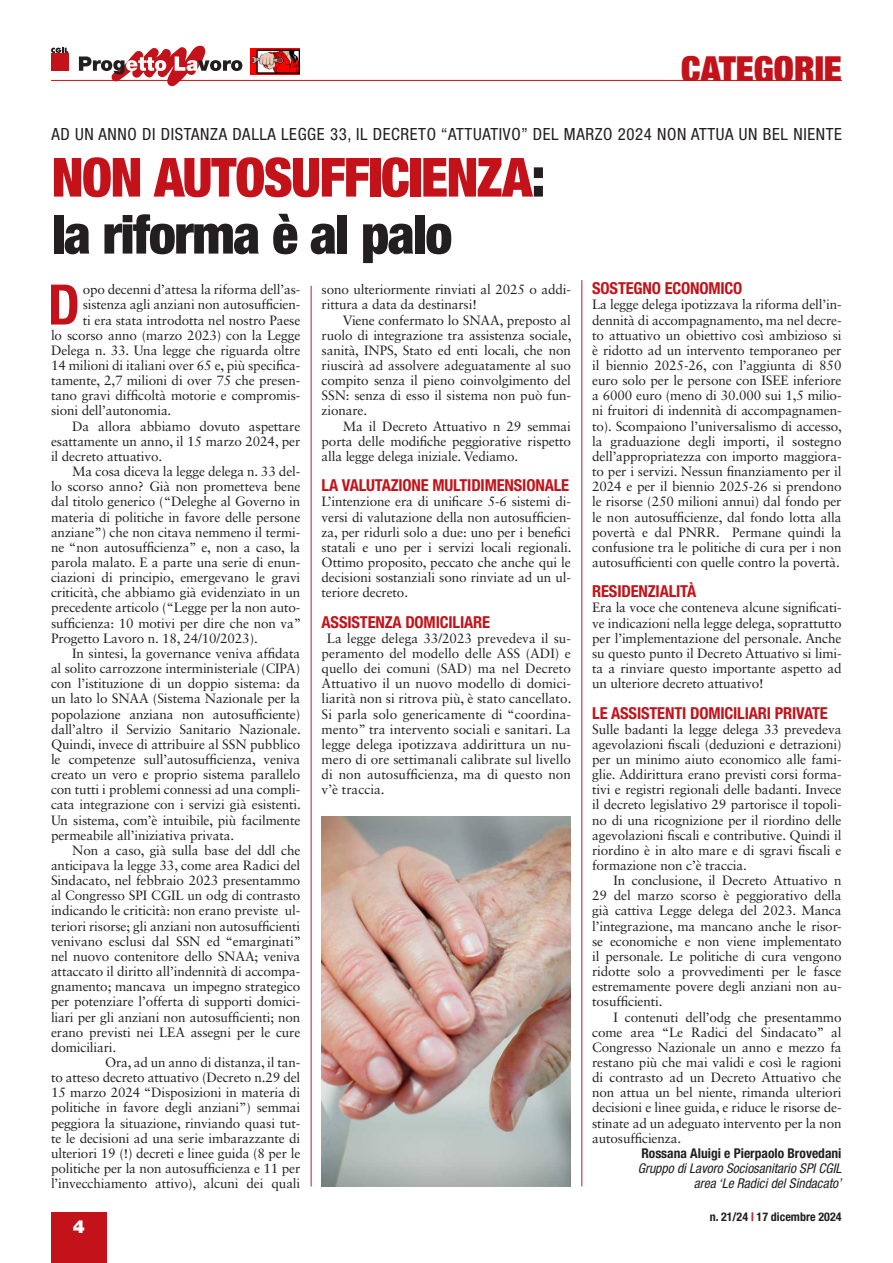
<style>
.page{position:relative;width:893px;height:1263px;background:#fff}
.page>*{position:absolute;margin:0;border:0;box-sizing:border-box;transform-origin:0 0}
.t1{font:700 condensed 55.95px "Helvetica Neue LT Std";color:#c4121a}
.Titolo_ok{font:900 condensed 54px "Helvetica Neue LT Std";letter-spacing:-.03em;color:#c4121a}
.Titolo_ok-2{font:900 condensed 54px "Helvetica Neue LT Std";letter-spacing:-.025em;color:#231f20}
.t2{font:900 condensed 36px "Helvetica Neue LT Std";color:#c4121a}
.t3{font:900 18px "Helvetica Neue LT Std";color:#fff}
.Sommario{font:condensed 16.8px "Helvetica Neue LT Std";letter-spacing:.035em;color:#231f20}
.tITOLETTO{font:700 condensed 16.5px "Helvetica Neue LT Std";letter-spacing:-.01em;color:#c4121a}
.t4{font:13.5px/15.1px "Sabon LT Std";letter-spacing:-.01em;color:#231f20;text-align:justify}
.Firma{font:italic condensed 13.5px "Helvetica Neue LT Std";color:#231f20}
.Firma-2{font:700 condensed 13.5px "Helvetica Neue LT Std";color:#231f20}
.t5{font:700 condensed 12px "Helvetica Neue LT Std";color:#231f20}
.s1{color:#231f20}
.s2{color:#c4121a}
</style>
<div class="page">
<svg style="left:79px;top:46px;width:163px;height:40px"></svg>
<svg style="left:51px;top:48px;width:17px;height:5px"></svg>
<div style="left:51px;top:54px;width:17px;height:17px;background:#c4121a"></div>
<div style="left:51px;top:1212px;width:55px;height:51px;background:#c4121a"></div>
<img style="left:250px;top:49px;width:49px;height:25px">
<hr style="left:311px;top:286px;width:1px;height:900px;background:#b32024">
<hr style="left:581px;top:280px;width:1px;height:906px;background:#b32024">
<hr style="left:51px;top:80px;width:791px;height:1px;background:#c4121a">
<img style="left:322px;top:816px;width:249px;height:370px">
<p class="t2" style="left:681px;top:46px;width:162px">CATEGORIE</p>
<p class="Sommario" style="left:52px;top:124px;width:792px">AD UN ANNO DI DISTANZA DALLA LEGGE 33, IL DECRETO “ATTUATIVO” DEL MARZO 2024 NON ATTUA UN BEL NIENTE</p>
<p class="Titolo_ok" style="left:52px;top:144px;width:495px">NON AUTOSUFFICIENZA<span class="s1">:</span></p>
<p class="Titolo_ok-2" style="left:52px;top:201px;width:402px">la riforma è al palo</p>
<p class="t1" style="left:48px;top:271px;width:34px">D</p>
<p class="t4" style="left:83px;top:282px;width:219px">opo decenni d’attesa la riforma dell’as-</p>
<p class="t4" style="left:83px;top:297px;width:219px">sistenza agli anziani non autosufficien-</p>
<p class="t4" style="left:83px;top:312px;width:219px">ti era stata introdotta nel nostro Paese</p>
<p class="t4" style="left:51px;top:327px;width:251px">lo scorso anno (marzo 2023) con la Legge</p>
<p class="t4" style="left:51px;top:342px;width:251px">Delega n. 33. Una legge che riguarda oltre</p>
<p class="t4" style="left:51px;top:358px;width:251px">14 milioni di italiani over 65 e, più specifica-</p>
<p class="t4" style="left:51px;top:373px;width:251px">tamente, 2,7 milioni di over 75 che presen-</p>
<p class="t4" style="left:51px;top:388px;width:251px">tano gravi difficoltà motorie e compromis-</p>
<p class="t4" style="left:51px;top:403px;width:122px">sioni dell’autonomia.</p>
<p class="t4" style="left:51px;top:418px;width:251px;text-indent:21px">Da allora abbiamo dovuto aspettare esattamente un anno, il 15 marzo 2024, per il decreto attuativo.</p>
<p class="t4" style="left:51px;top:464px;width:252px;text-indent:21px">Ma cosa diceva la legge delega n. 33 del&shy;lo scorso anno? Già non prometteva bene dal titolo generico (“Deleghe al Governo in materia di politiche in favore delle persone anziane”) che non citava nemmeno il termi&shy;ne “non autosufficienza” e, non a caso, la parola malato. E a parte una serie di enun&shy;ciazioni di principio, emergevano le gravi criticità, che abbiamo già evidenziato in un precedente articolo (“Legge per la non auto&shy;sufficienza: 10 motivi per dire che non va” Progetto Lavoro n. 18, 24/10/2023).</p>
<p class="t4" style="left:51px;top:645px;width:251px;text-indent:21px">In sintesi, la governance veniva affidata al solito carrozzone interministeriale (CIPA) con l’istituzione di un doppio sistema: da un lato lo SNAA (Sistema Nazionale per la popolazione anziana non autosufficiente) dall’altro il Servizio Sanitario Nazionale.<br>Quindi, invece di attribuire al SSN pubblico le competenze sull’autosufficienza, veniva creato un vero e proprio sistema parallelo con tutti i problemi connessi ad una compli&shy;cata integrazione con i servizi già esistenti.<br>Un sistema, com’è intuibile, più facilmente permeabile all’iniziativa privata.</p>
<p class="t4" style="left:51px;top:842px;width:252px;text-indent:21px">Non a caso, già sulla base del ddl che anticipava la legge 33, come area Radici del Sindacato, nel febbraio 2023 presentammo al Congresso SPI CGIL un odg di contrasto indicando le criticità: non erano previste ul&shy;teriori risorse; gli anziani non autosufficienti venivano esclusi dal SSN ed “emarginati” nel nuovo contenitore dello SNAA; veniva attaccato il diritto all’indennità di accompa&shy;gnamento; mancava un impegno strategico per potenziare l’offerta di supporti domici&shy;liari per gli anziani non autosufficienti; non erano previsti nei LEA assegni per le cure domiciliari.</p>
<p class="t4" style="left:51px;top:1054px;width:251px;text-indent:54px">Ora, ad un anno di distanza, il tan&shy;to atteso decreto attuativo (Decreto n.29 del 15 marzo 2024 “Disposizioni in materia di politiche in favore degli anziani”) semmai peggiora la situazione, rinviando quasi tut&shy;te le decisioni ad una serie imbarazzante di ulteriori 19 (!) decreti e linee guida (8 per le politiche per la non autosufficienza e 11 per l’invecchiamento attivo), alcuni dei quali</p>
<h3 class="t3" style="left:73px;top:1216px;width:14px">4</h3>
<p class="t4" style="left:322px;top:282px;width:251px">sono ulteriormente rinviati al 2025 o addi&shy;rittura a data da destinarsi!</p>
<p class="t4" style="left:322px;top:312px;width:251px;text-indent:21px">Viene confermato lo SNAA, preposto al ruolo di integrazione tra assistenza sociale, sanità, INPS, Stato ed enti locali, che non riuscirà ad assolvere adeguatamente al suo compito senza il pieno coinvolgimento del SSN: senza di esso il sistema non può fun&shy;zionare.</p>
<p class="t4" style="left:322px;top:418px;width:251px;text-indent:21px">Ma il Decreto Attuativo n 29 semmai porta delle modifiche peggiorative rispetto alla legge delega iniziale. Vediamo.</p>
<p class="tITOLETTO" style="left:322px;top:475px;width:249px">LA VALUTAZIONE MULTIDIMENSIONALE</p>
<p class="t4" style="left:322px;top:494px;width:251px">L’intenzione era di unificare 5-6 sistemi di&shy;versi di valutazione della non autosufficien&shy;za, per ridurli solo a due: uno per i benefici statali e uno per i servizi locali regionali.<br>Ottimo proposito, peccato che anche qui le decisioni sostanziali sono rinviate ad un ul&shy;teriore decreto.</p>
<p class="tITOLETTO" style="left:322px;top:612px;width:170px">ASSISTENZA DOMICILIARE</p>
<p class="t4" style="left:322px;top:630px;width:251px;text-indent:5px">La legge delega 33/2023 prevedeva il su&shy;peramento del modello delle ASS (ADI) e quello dei comuni (SAD) ma nel Decreto Attuativo il un nuovo modello di domici&shy;liarità non si ritrova più, è stato cancellato.<br>Si parla solo genericamente di “coordina&shy;mento” tra intervento sociali e sanitari. La legge delega ipotizzava addirittura un nu&shy;mero di ore settimanali calibrate sul livello di non autosufficienza, ma di questo non v’è traccia.</p>
<p class="tITOLETTO" style="left:592px;top:278px;width:152px">SOSTEGNO ECONOMICO</p>
<p class="t4" style="left:592px;top:297px;width:251px">La legge delega ipotizzava la riforma dell’in&shy;dennità di accompagnamento, ma nel decre&shy;to attuativo un obiettivo così ambizioso si è ridotto ad un intervento temporaneo per il biennio 2025-26, con l’aggiunta di 850 euro solo per le persone con ISEE inferiore a 6000 euro (meno di 30.000 sui 1,5 milio&shy;ni fruitori di indennità di accompagnamen&shy;to). Scompaiono l’universalismo di accesso, la graduazione degli importi, il sostegno dell’appropriatezza con importo maggiora&shy;to per i servizi. Nessun finanziamento per il 2024 e per il biennio 2025-26 si prendono le risorse (250 milioni annui) dal fondo per le non autosufficienze, dal fondo lotta alla povertà e dal PNRR. Permane quindi la confusione tra le politiche di cura per i non autosufficienti con quelle contro la povertà.</p>
<p class="tITOLETTO" style="left:592px;top:581px;width:106px">RESIDENZIALITÀ</p>
<p class="t4" style="left:592px;top:600px;width:251px">Era la voce che conteneva alcune significati&shy;ve indicazioni nella legge delega, soprattutto per l’implementazione del personale. Anche su questo punto il Decreto Attuativo si limi&shy;ta a rinviare questo importante aspetto ad un ulteriore decreto attuativo!</p>
<p class="tITOLETTO" style="left:592px;top:703px;width:237px">LE ASSISTENTI DOMICILIARI PRIVATE</p>
<p class="t4" style="left:592px;top:721px;width:251px">Sulle badanti la legge delega 33 prevedeva agevolazioni fiscali (deduzioni e detrazioni) per un minimo aiuto economico alle fami&shy;glie. Addirittura erano previsti corsi forma&shy;tivi e registri regionali delle badanti. Invece il decreto legislativo 29 partorisce il topoli&shy;no di una ricognizione per il riordino delle agevolazioni fiscali e contributive. Quindi il riordino è in alto mare e di sgravi fiscali e formazione non c’è traccia.</p>
<p class="t4" style="left:592px;top:873px;width:251px;text-indent:21px">In conclusione, il Decreto Attuativo n 29 del marzo scorso è peggiorativo della già cattiva Legge delega del 2023. Manca l’integrazione, ma mancano anche le risor&shy;se economiche e non viene implementato il personale. Le politiche di cura vengono ridotte solo a provvedimenti per le fasce estremamente povere degli anziani non au&shy;tosufficienti.</p>
<p class="t4" style="left:592px;top:1009px;width:251px;text-indent:21px">I contenuti dell’odg che presentammo come area “Le Radici del Sindacato” al Congresso Nazionale un anno e mezzo fa restano più che mai validi e così le ragioni di contrasto ad un Decreto Attuativo che non attua un bel niente, rimanda ulteriori decisioni e linee guida, e riduce le risorse de&shy;stinate ad un adeguato intervento per la non autosufficienza.</p>
<p class="Firma-2" style="left:641px;top:1145px;width:202px">Rossana Aluigi e Pierpaolo Brovedani</p>
<p class="Firma" style="left:638px;top:1160px;width:205px">Gruppo di Lavoro Sociosanitario SPI CGIL</p>
<p class="Firma" style="left:694px;top:1175px;width:149px">area ‘Le Radici del Sindacato’</p>
<p class="t5" style="left:710px;top:1209px;width:133px">n. 21/24 <span class="s2">|</span> 17 dicembre 2024</p>
</div>
